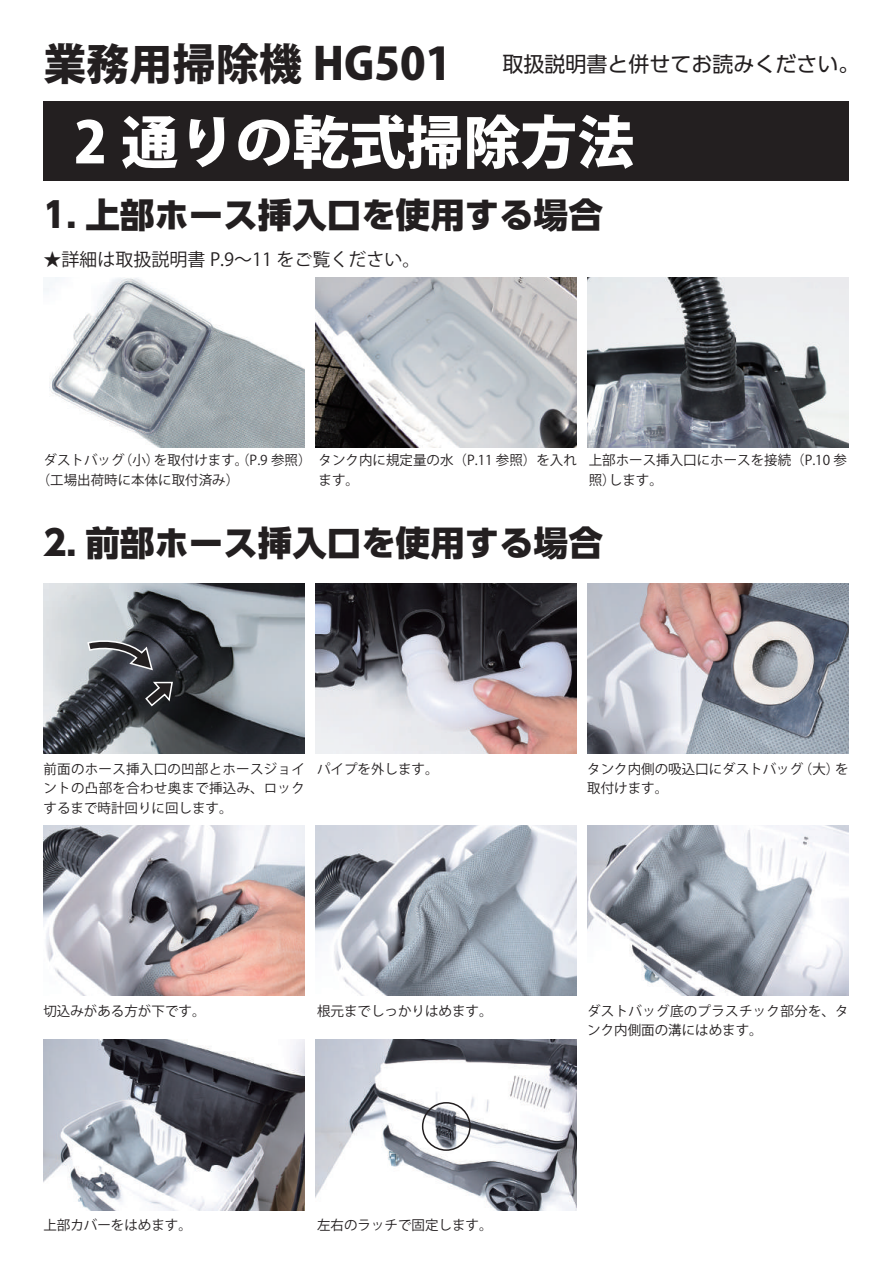
<style>
.page{position:relative;width:893px;height:1263px;background:#fff}
.page>*{position:absolute;margin:0;border:0;box-sizing:border-box;transform-origin:0 0}
.t1{font:800 57px "Koz Go Pr 6 N";color:#fff}
.t2{font:800 43.05px "Koz Go Pr 6 N";color:#231f20}
.t3{font:800 34.5px "UD Shin Go Pro";color:#231f20}
.t4{font:21px "UD Shin Go Pro";color:#231f20}
.t5{font:18px "Koz Go Pr 6 N";color:#231f20}
.t6{font:13.5px/19.5px "Koz Go Pr 6 N";color:#231f20}
.t7{font:13.5px/19.5px "Koz Go Pr 6 N";letter-spacing:.02em;color:#231f20}
.s1{font-size:44.1px}
</style>
<div class="page">
<img style="left:44px;top:583px;width:261px;height:170px">
<img style="left:316px;top:583px;width:261px;height:170px">
<img style="left:587px;top:583px;width:262px;height:170px">
<img style="left:44px;top:825px;width:261px;height:170px">
<img style="left:316px;top:825px;width:261px;height:170px">
<img style="left:587px;top:825px;width:262px;height:170px">
<img style="left:44px;top:1040px;width:261px;height:170px">
<img style="left:316px;top:1040px;width:261px;height:170px">
<img style="left:44px;top:277px;width:261px;height:170px">
<img style="left:316px;top:277px;width:261px;height:170px">
<img style="left:587px;top:277px;width:262px;height:170px">
<div style="left:43px;top:101px;width:806px;height:80px;background:#231f20"></div>
<svg style="left:85px;top:641px;width:70px;height:31px"></svg>
<svg style="left:144px;top:681px;width:30px;height:26px"></svg>
<div style="left:422px;top:1102px;width:49px;height:49px;border:2px solid #231f20;border-radius:50%"></div>
<h2 class="t2" style="left:44px;top:40px;width:409px">業務用掃除機 <span class="s1">HG501</span></h2>
<h3 class="t4" style="left:503px;top:47px;width:358px">取扱説明書と併せてお読みください。</h3>
<h1 class="t1" style="left:74px;top:110px;width:562px">2 通りの乾式掃除方法</h1>
<h3 class="t3" style="left:44px;top:187px;width:561px">1. 上部ホース挿入口を使用する場合</h3>
<h3 class="t5" style="left:44px;top:250px;width:378px">★詳細は取扱説明書 P.9～11 をご覧ください。</h3>
<p class="t6" style="left:37px;top:451px;width:276px;text-indent:7px">ダストバッグ（小）を取付けます。（P.9 参照）（工場出荷時に本体に取付済み）</p>
<p class="t6" style="left:319px;top:451px;width:260px">タンク内に規定量の水（P.11 参照）を入れます。</p>
<p class="t6" style="left:589px;top:451px;width:260px">上部ホース挿入口にホースを接続（P.10 参照）します。</p>
<h3 class="t3" style="left:44px;top:515px;width:561px">2. 前部ホース挿入口を使用する場合</h3>
<p class="t7" style="left:44px;top:759px;width:397px">前面のホース挿入口の凹部とホースジョイ パイプを外します。ントの凸部を合わせ奥まで挿込み、ロック<br>するまで時計回りに回します。</p>
<p class="t6" style="left:587px;top:759px;width:263px">タンク内側の吸込口にダストバッグ（大）を取付けます。</p>
<p class="t6" style="left:43px;top:1001px;width:163px">切込みがある方が下です。</p>
<p class="t6" style="left:317px;top:1001px;width:177px">根元までしっかりはめます。</p>
<p class="t7" style="left:587px;top:1001px;width:263px">ダストバッグ底のプラスチック部分を、タンク内側面の溝にはめます。</p>
<p class="t6" style="left:43px;top:1216px;width:150px">上部カバーをはめます。</p>
<p class="t6" style="left:317px;top:1216px;width:177px">左右のラッチで固定します。</p>
</div>
